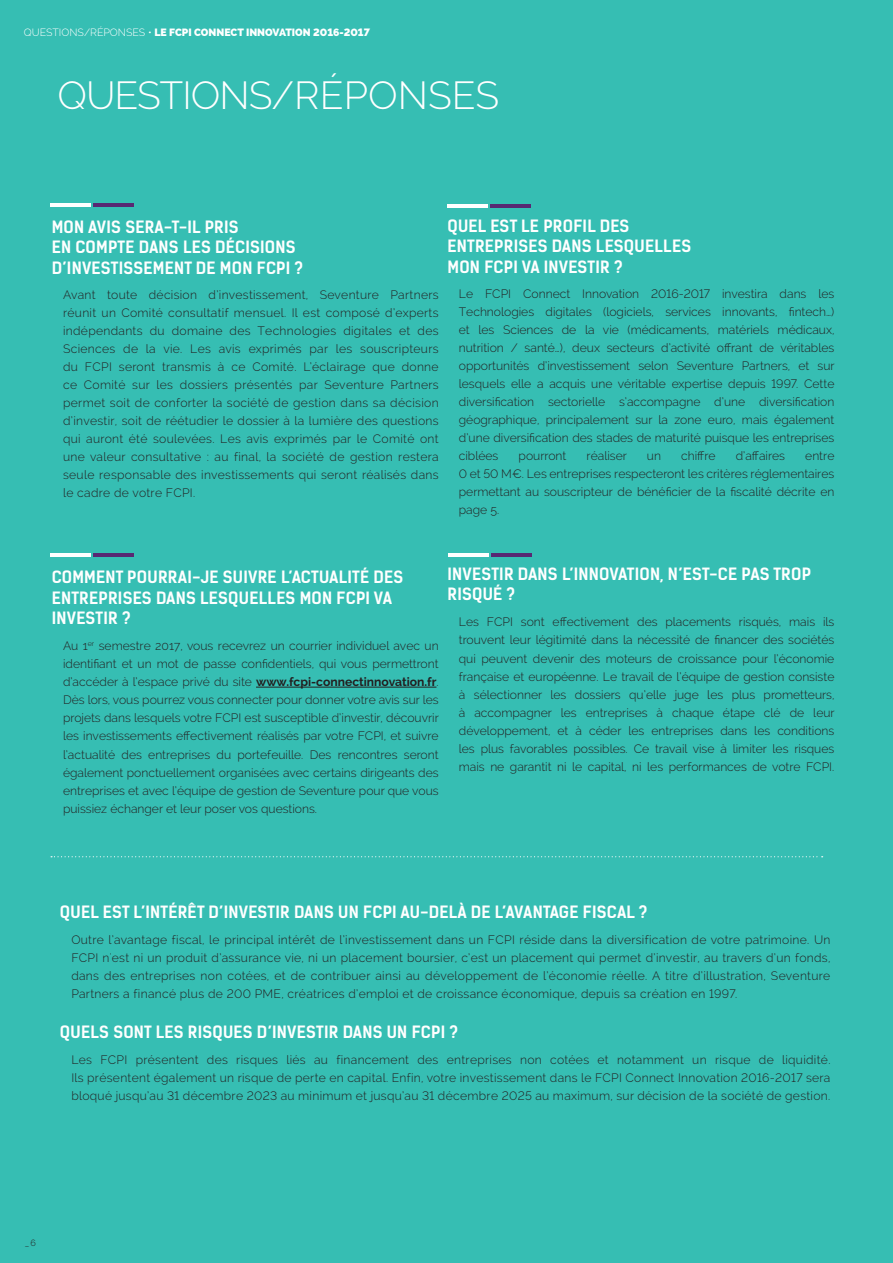
<style>
.page{position:relative;width:893px;height:1263px;background:#36beb3}
.page>*{position:absolute;margin:0;border:0;box-sizing:border-box;transform-origin:0 0}
.t1{font:300 39px "Raleway";letter-spacing:-.025em;color:#fff}
.t2{font:700 16.2px/20.2px "Kelson Sans";letter-spacing:.015em;color:#fff}
.t3{font:300 12.15px/18px "Raleway";color:#231f20;text-align:justify}
.t4{font:800 10.5px "Raleway";color:#fff}
.t5{font:300 9px "Raleway";color:#231f20}
.s1{font-weight:300}
.s2{font-weight:700}
</style>
<div class="page">
<hr style="left:256px;top:687px;width:180px;height:1px;background:#231f20">
<hr style="left:50px;top:203px;width:41px;height:3px;background:#fff">
<hr style="left:447px;top:204px;width:41px;height:3px;background:#fff">
<hr style="left:93px;top:203px;width:41px;height:3px;background:#582873">
<hr style="left:490px;top:204px;width:41px;height:3px;background:#582873">
<hr style="left:448px;top:553px;width:41px;height:4px;background:#fff">
<hr style="left:491px;top:553px;width:41px;height:4px;background:#582873">
<hr style="left:50px;top:553px;width:41px;height:4px;background:#fff">
<hr style="left:93px;top:553px;width:41px;height:4px;background:#582873">
<svg style="left:51px;top:856px;width:772px;height:1px"></svg>
<p class="t4" style="left:24px;top:26px;width:348px"><span class="s1">QUESTIONS/RÉPONSES •</span> LE FCPI CONNECT INNOVATION 2016-2017</p>
<h1 class="t1" style="left:57px;top:73px;width:443px">QUESTIONS/RÉPONSES</h1>
<h2 class="t2" style="left:52px;top:217px;width:253px">MON AVIS SERA-T-IL PRIS<br>EN COMPTE DANS LES DÉCISIONS<br>D’INVESTISSEMENT DE MON FCPI ?</h2>
<p class="t3" style="left:63px;top:286px;width:377px">Avant toute décision d’investissement, Seventure Partners réunit un Comité consultatif mensuel. Il est composé d’experts indépendants du domaine des Technologies digitales et des Sciences de la vie. Les avis exprimés par les souscripteurs du FCPI seront transmis à ce Comité. L’éclairage que donne ce Comité sur les dossiers présentés par Seventure Partners permet soit de conforter la société de gestion dans sa décision d’investir, soit de réétudier le dossier à la lumière des questions qui auront été soulevées. Les avis exprimés par le Comité ont une valeur consultative : au final, la société de gestion restera seule responsable des investissements qui seront réalisés dans le cadre de votre FCPI.</p>
<h2 class="t2" style="left:447px;top:216px;width:245px">QUEL EST LE PROFIL DES<br>ENTREPRISES DANS LESQUELLES<br>MON FCPI VA INVESTIR ?</h2>
<p class="t3" style="left:459px;top:285px;width:377px">Le FCPI Connect Innovation 2016-2017 investira dans les Technologies digitales (logiciels, services innovants, fintech…) et les Sciences de la vie (médicaments, matériels médicaux, nutrition / santé…), deux secteurs d’activité offrant de véritables opportunités d’investissement selon Seventure Partners, et sur lesquels elle a acquis une véritable expertise depuis 1997. Cette diversification sectorielle s’accompagne d’une diversification géographique, principalement sur la zone euro, mais également d’une diversification des stades de maturité puisque les entreprises ciblées</p>
<p class="t3" style="left:519px;top:447px;width:49px">pourront</p>
<p class="t3" style="left:586px;top:447px;width:42px">réaliser</p>
<p class="t3" style="left:647px;top:447px;width:16px">un</p>
<p class="t3" style="left:681px;top:447px;width:36px">chiffre</p>
<p class="t3" style="left:736px;top:447px;width:51px">d’affaires</p>
<p class="t3" style="left:459px;top:447px;width:377px;text-indent:346px">entre 0 et 50 M€. Les entreprises respecteront les critères réglementaires permettant au souscripteur de bénéficier de la fiscalité décrite en page 5.</p>
<h2 class="t2" style="left:52px;top:567px;width:353px">COMMENT POURRAI-JE SUIVRE L’ACTUALITÉ DES<br>ENTREPRISES DANS LESQUELLES MON FCPI VA<br>INVESTIR ?</h2>
<p class="t3" style="left:63px;top:636px;width:377px">Au 1<sup>er</sup> semestre 2017, vous recevrez un courrier individuel avec un identifiant et un mot de passe confidentiels, qui vous permettront d’accéder à l’espace privé du site <span class="s2">www.fcpi-connectinnovation.fr</span>.<br>Dès lors, vous pourrez vous connecter pour donner votre avis sur les projets dans lesquels votre FCPI est susceptible d’investir, découvrir les investissements effectivement réalisés par votre FCPI, et suivre l’actualité des entreprises du portefeuille. Des rencontres seront également ponctuellement organisées avec certains dirigeants des entreprises et avec l’équipe de gestion de Seventure pour que vous puissiez échanger et leur poser vos questions.</p>
<h2 class="t2" style="left:447px;top:564px;width:365px">INVESTIR DANS L’INNOVATION, N’EST-CE PAS TROP<br>RISQUÉ ?</h2>
<p class="t3" style="left:459px;top:613px;width:377px">Les FCPI sont effectivement des placements risqués, mais ils trouvent leur légitimité dans la nécessité de financer des sociétés qui peuvent devenir des moteurs de croissance pour l’économie française et européenne. Le travail de l’équipe de gestion consiste à sélectionner les dossiers qu’elle juge les plus prometteurs, à accompagner les entreprises à chaque étape clé de leur développement, et à céder les entreprises dans les conditions les plus favorables possibles. Ce travail vise à limiter les risques mais ne garantit ni le capital, ni les performances de votre FCPI.</p>
<h2 class="t2" style="left:60px;top:902px;width:589px">QUEL EST L’INTÉRÊT D’INVESTIR DANS UN FCPI AU-DELÀ DE L’AVANTAGE FISCAL ?</h2>
<p class="t3" style="left:71px;top:930px;width:761px">Outre l’avantage fiscal, le principal intérêt de l’investissement dans un FCPI réside dans la diversification de votre patrimoine. Un FCPI n'est ni un produit d’assurance vie, ni un placement boursier, c’est un placement qui permet d’investir, au travers d’un fonds, dans des entreprises non cotées, et de contribuer ainsi au développement de l’économie réelle. A titre d’illustration, Seventure Partners a financé plus de 200 PME, créatrices d’emploi et de croissance économique, depuis sa création en 1997.</p>
<h2 class="t2" style="left:60px;top:1022px;width:400px">QUELS SONT LES RISQUES D’INVESTIR DANS UN FCPI ?</h2>
<p class="t3" style="left:71px;top:1050px;width:761px">Les FCPI présentent des risques liés au financement des entreprises non cotées et notamment un risque de liquidité.<br>Ils présentent également un risque de perte en capital. Enfin, votre investissement dans le FCPI Connect Innovation 2016-2017 sera bloqué jusqu’au 31 décembre 2023 au minimum et jusqu’au 31 décembre 2025 au maximum, sur décision de la société de gestion.</p>
<p class="t5" style="left:25px;top:1237px;width:12px">_ 6</p>
</div>
